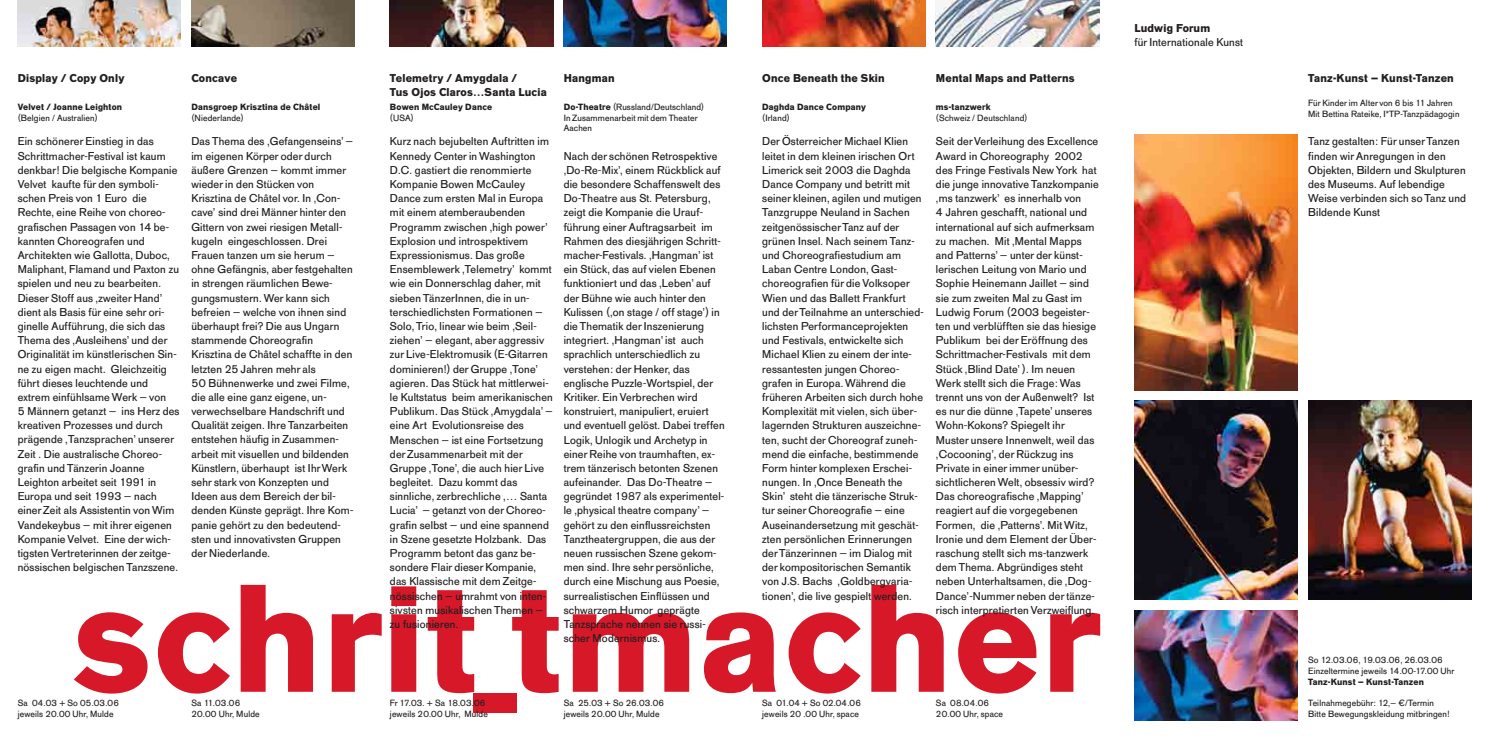
<style>
.page{position:relative;width:1489px;height:745px;background:#fff}
.page>*{position:absolute;margin:0;border:0;box-sizing:border-box;transform-origin:0 0}
.t1{font:700 151.25px "AG Old Face BQ";letter-spacing:.02em;color:#d71829}
.t2{font:11.25px/14.1px "AG Old Face BQ";letter-spacing:.02em;color:#231f20}
.t3{font:700 11.25px/14.1px "AG Old Face BQ";letter-spacing:.02em;color:#231f20}
.t4{font:9px/10.6px "AG Old Face BQ";letter-spacing:.02em;color:#231f20}
.t5{font:700 9px "AG Old Face BQ";letter-spacing:.02em;color:#231f20}
.s1{font-weight:700}
</style>
<div class="page">
<img style="left:1134px;top:135px;width:163px;height:255px">
<img style="left:18px;top:0;width:163px;height:46px">
<img style="left:191px;top:0;width:163px;height:46px">
<img style="left:563px;top:0;width:164px;height:46px">
<img style="left:935px;top:0;width:163px;height:46px">
<img style="left:762px;top:0;width:163px;height:46px">
<img style="left:390px;top:0;width:163px;height:46px">
<img style="left:1308px;top:400px;width:162px;height:199px">
<img style="left:1134px;top:610px;width:163px;height:109px">
<img style="left:1134px;top:400px;width:163px;height:199px">
<p class="t3" style="left:18px;top:72px;width:108px">Display / Copy Only</p>
<p class="t5" style="left:18px;top:103px;width:106px">Velvet / Joanne Leighton</p>
<p class="t4" style="left:18px;top:112px;width:82px">(Belgien / Australien)</p>
<p class="t2" style="left:18px;top:135px;width:163px">Ein schönerer Einstieg in das<br>Schrittmacher-Festival ist kaum denkbar! Die belgische Kompanie<br>Velvet kaufte für den symboli&shy;schen Preis von 1 Euro die<br>Rechte, eine Reihe von choreo&shy;grafischen Passagen von 14 be - kannten Choreografen und<br>Architekten wie Gallotta, Duboc,<br>Maliphant, Flamand und Paxton zu spielen und neu zu bearbeiten.<br>Dieser Stoff aus ‚zweiter Hand’ dient als Basis für eine sehr ori - ginelle Aufführung, die sich das<br>Thema des ‚Ausleihens’ und der<br>Originalität im künstlerischen Sin - ne zu eigen macht. Gleich zeitig führt dieses leuchtende und extrem einfühlsame Werk – von<br>5 Männern getanzt – ins Herz des kreativen Prozesses und durch prägende ‚Tanzsprachen’ unserer<br>Zeit . Die australische Choreo - grafin und Tänzerin Joanne<br>Leighton arbeitet seit 1991 in<br>Europa und seit 1993 – nach einer Zeit als Assistentin von Wim<br>Vandekeybus – mit ihrer eigenen<br>Kompanie Velvet. Eine der wich - tigsten Vertreterinnen der zeitge - nössischen belgischen Tanzszene.</p>
<p class="t3" style="left:191px;top:72px;width:47px">Concave</p>
<p class="t5" style="left:191px;top:103px;width:130px">Dansgroep Krisztina de Châtel</p>
<p class="t4" style="left:191px;top:112px;width:54px">(Niederlande)</p>
<p class="t2" style="left:191px;top:135px;width:163px">Das Thema des ‚Gefangenseins’ – im eigenen Körper oder durch äußere Grenzen – kommt immer wieder in den Stücken von<br>Krisztina de Châtel vor. In ‚Con - cave’ sind drei Männer hinter den<br>Gittern von zwei riesigen Metall - kugeln eingeschlossen. Drei<br>Frauen tanzen um sie herum – ohne Gefängnis, aber festgehalten in strengen räumlichen Bewe - gungs mustern. Wer kann sich befreien – welche von ihnen sind überhaupt frei? Die aus Ungarn stammende Choreografin<br>Krisztina de Châtel schaffte in den letzten 25 Jahren mehr als<br>50 Büh nenwerke und zwei Filme, die alle eine ganz eigene, un - verwechselbare Handschrift und<br>Qualität zeigen. Ihre Tanzarbeiten entstehen häufig in Zusam men - arbeit mit visuellen und bildenden<br>Künstlern, überhaupt ist Ihr Werk sehr stark von Konzepten und<br>Ideen aus dem Bereich der bil - denden Künste geprägt. Ihre Kom - panie gehört zu den bedeutend&shy;sten und innovativsten Gruppen der Niederlande.</p>
<p class="t3" style="left:762px;top:72px;width:124px">Once Beneath the Skin</p>
<p class="t5" style="left:762px;top:103px;width:105px">Daghda Dance Company</p>
<p class="t4" style="left:762px;top:112px;width:29px">(Irland)</p>
<p class="t2" style="left:762px;top:135px;width:163px">Der Österreicher Michael Klien leitet in dem kleinen irischen Ort<br>Limerick seit 2003 die Daghda<br>Dance Company und betritt mit seiner kleinen, agilen und mutigen<br>Tanzgruppe Neuland in Sachen zeitgenössischer Tanz auf der grünen Insel. Nach seinem Tanz&shy;und Choreografiestudium am<br>Laban Centre London, Gast - choreografien für die Volksoper<br>Wien und das Ballett Frankfurt und der Teilnahme an unterschied&shy;lichsten Performanceprojekten und Festivals, entwickelte sich<br>Michael Klien zu einem der inte - ressantesten jungen Choreo - grafen in Europa. Während die früheren Arbeiten sich durch hohe<br>Komplexität mit vielen, sich über - lagernden Strukturen auszeichne&shy;ten, sucht der Choreograf zuneh - mend die einfache, bestimmende<br>Form hinter komplexen Erschei - nungen. In ‚Once Beneath the<br>Skin’ steht die tänzerische Struk - tur seiner Choreografie – eine<br>Auseinandersetzung mit geschät - zten persönlichen Erinnerungen der Tänzerinnen – im Dialog mit der kompositorischen Semantik von J.S. Bachs ‚Goldberg varia - tionen’, die live gespielt werden.</p>
<p class="t3" style="left:390px;top:72px;width:158px">Telemetry / Amygdala /<br>Tus Ojos Claros…Santa Lucia</p>
<p class="t5" style="left:390px;top:103px;width:104px">Bowen McCauley Dance</p>
<p class="t4" style="left:390px;top:112px;width:25px">(USA)</p>
<p class="t2" style="left:390px;top:135px;width:164px">Kurz nach bejubelten Auftritten im<br>Kennedy Center in Washington<br>D.C. gastiert die renommierte<br>Kompanie Bowen McCauley<br>Dance zum ersten Mal in Europa mit einem atemberaubenden<br>Programm zwischen ‚high power’<br>Explosion und introspekti vem<br>Expressionismus. Das große<br>Ensemblewerk ‚Telemetry’ kommt wie ein Donnerschlag daher, mit sieben TänzerInnen, die in un - terschiedlichsten Formationen –<br>Solo, Trio, linear wie beim ‚Seil - ziehen’ – elegant, aber aggressiv zur Live-Elektromusik (E-Gitarren dominieren!) der Gruppe ‚Tone’ agieren. Das Stück hat mittlerwei&shy;le Kultstatus beim amerikanischen<br>Publikum. Das Stück ‚Amygdala’ – eine Art Evolutionsreise des<br>Menschen – ist eine Fortsetzung der Zusammenarbeit mit der<br>Gruppe ‚Tone’, die auch hier Live begleitet. Dazu kommt das sinnliche, zerbrechliche ‚… Santa<br>Lucia’ – getanzt von der Choreo - grafin selbst – und eine spannend in Szene gesetzte Holzbank. Das<br>Programm betont das ganz be - sondere Flair dieser Kompanie, das Klassische mit dem Zeitge - nössischen – umrahmt von inten - sivsten musikalischen Themen – zu fusionieren.</p>
<p class="t3" style="left:563px;top:72px;width:52px">Hangman</p>
<p class="t4" style="left:563px;top:102px;width:142px"><span class="s1">Do-Theatre</span> (Russland/Deutschland)<br>In Zusammenarbeit mit dem Theater<br>Aachen</p>
<p class="t2" style="left:563px;top:149px;width:162px">Nach der schönen Retrospektive ‚Do-Re-Mix’, einem Rückblick auf die besondere Schaffenswelt des<br>Do-Theatre aus St. Petersburg, zeigt die Kompanie die Urauf - führung einer Auftragsarbeit im<br>Rahmen des diesjährigen Schritt - macher-Festivals. ‚Hangman’ ist ein Stück, das auf vielen Ebenen funktioniert und das ‚Leben’ auf der Bühne wie auch hinter den<br>Kulissen (‚on stage / off stage’) in die Thematik der Inszenierung integriert. ‚Hangman’ ist auch sprachlich unterschiedlich zu verstehen: der Henker, das englische Puzzle-Wortspiel, der<br>Kritiker. Ein Verbrechen wird konstruiert, manipuliert, eruiert und eventuell gelöst. Dabei treffen<br>Logik, Unlogik und Archetyp in einer Reihe von traumhaften, ex - trem tänzerisch betonten Szenen aufeinander. Das Do-Theatre – gegründet 1987 als experimentel&shy;le ‚physical theatre company’ – gehört zu den einflussreichsten<br>Tanztheatergruppen, die aus der neuen russischen Szene ge kom - men sind. Ihre sehr persönliche, durch eine Mischung aus Poesie, surrealistischen Einflüssen und schwarzem Humor geprägte<br>Tanzsprache nennen sie russi - scher Modernismus.</p>
<p class="t3" style="left:935px;top:72px;width:140px">Mental Maps and Patterns</p>
<p class="t5" style="left:935px;top:103px;width:56px">ms-tanzwerk</p>
<p class="t4" style="left:935px;top:112px;width:93px">(Schweiz / Deutschland)</p>
<p class="t2" style="left:935px;top:135px;width:164px">Seit der Verleihung des Excellence<br>Award in Choreography 2002 des Fringe Festivals New York hat die junge innovative Tanzkompanie ‚ms tanzwerk’ es innerhalb von<br>4 Jahren geschafft, national und international auf sich aufmerksam zu machen. Mit ‚Mental Mapps and Patterns’ – unter der künst - lerischen Leitung von Mario und<br>Sophie Heinemann Jaillet – sind sie zum zweiten Mal zu Gast im<br>Ludwig Forum (2003 begeister&shy;ten und verblüfften sie das hiesige<br>Publikum bei der Eröffnung des<br>Schrittmacher-Festivals mit dem<br>Stück ‚Blind Date’ ). Im neuen<br>Werk stellt sich die Frage: Was trennt uns von der Außenwelt? Ist es nur die dünne ‚Tapete’ unseres<br>Wohn-Kokons? Spiegelt ihr<br>Muster unsere Innenwelt, weil das ‚Cocooning’, der Rückzug ins<br>Private in einer immer unüber&shy;sichtlicheren Welt, obsessiv wird?<br>Das choreografische ‚Mapping’ reagiert auf die vorgegebenen<br>Formen‚ die ‚Patterns’. Mit Witz,<br>Ironie und dem Element der Über - raschung stellt sich ms-tanz werk dem Thema. Abgrün diges steht neben Unterhaltsamen, die ‚Dog-<br>Dance’-Nummer neben der tänze - risch interpretierten Verzweiflung.</p>
<h1 class="t1" style="left:72px;top:581px;width:1027px">schrit_tmacher</h1>
<p class="t4" style="left:18px;top:697px;width:103px">Sa 04.03 + So 05.03.06 jeweils 20.00 Uhr, Mulde</p>
<p class="t4" style="left:191px;top:697px;width:70px">Sa 11.03.06<br>20.00 Uhr, Mulde</p>
<p class="t4" style="left:390px;top:697px;width:99px">Fr 17.03. + Sa 18.03.06 jeweils 20.00 Uhr, Mulde</p>
<p class="t4" style="left:563px;top:697px;width:102px">Sa 25.03 + So 26.03.06 jeweils 20.00 Uhr, Mulde</p>
<p class="t4" style="left:762px;top:697px;width:100px">Sa 01.04 + So 02.04.06 jeweils 20 .00 Uhr, space</p>
<p class="t4" style="left:935px;top:697px;width:69px">Sa 08.04.06<br>20.00 Uhr, space</p>
<p class="t3" style="left:1134px;top:22px;width:77px">Ludwig Forum</p>
<p class="t2" style="left:1134px;top:35px;width:110px">für Internationale Kunst</p>
<p class="t3" style="left:1307px;top:72px;width:147px">Tanz-Kunst – Kunst-Tanzen</p>
<p class="t4" style="left:1307px;top:98px;width:153px">Für Kinder im Alter von 6 bis 11 Jahren<br>Mit Bettina Rateike, I*TP-Tanzpädagogin</p>
<p class="t2" style="left:1307px;top:135px;width:159px">Tanz gestalten: Für unser Tanzen finden wir Anregungen in den<br>Objekten, Bildern und Skulpturen des Museums. Auf lebendige<br>Weise verbinden sich so Tanz und<br>Bildende Kunst</p>
<p class="t4" style="left:1307px;top:654px;width:148px">So 12.03.06, 19.03.06, 26.03.06<br>Einzeltermine jeweils 14.00-17.00 Uhr</p>
<p class="t5" style="left:1307px;top:677px;width:117px">Tanz-Kunst – Kunst-Tanzen</p>
<p class="t4" style="left:1307px;top:697px;width:143px">Teilnahmegebühr: 12,– €/Termin<br>Bitte Bewegungskleidung mitbringen!</p>
</div>
